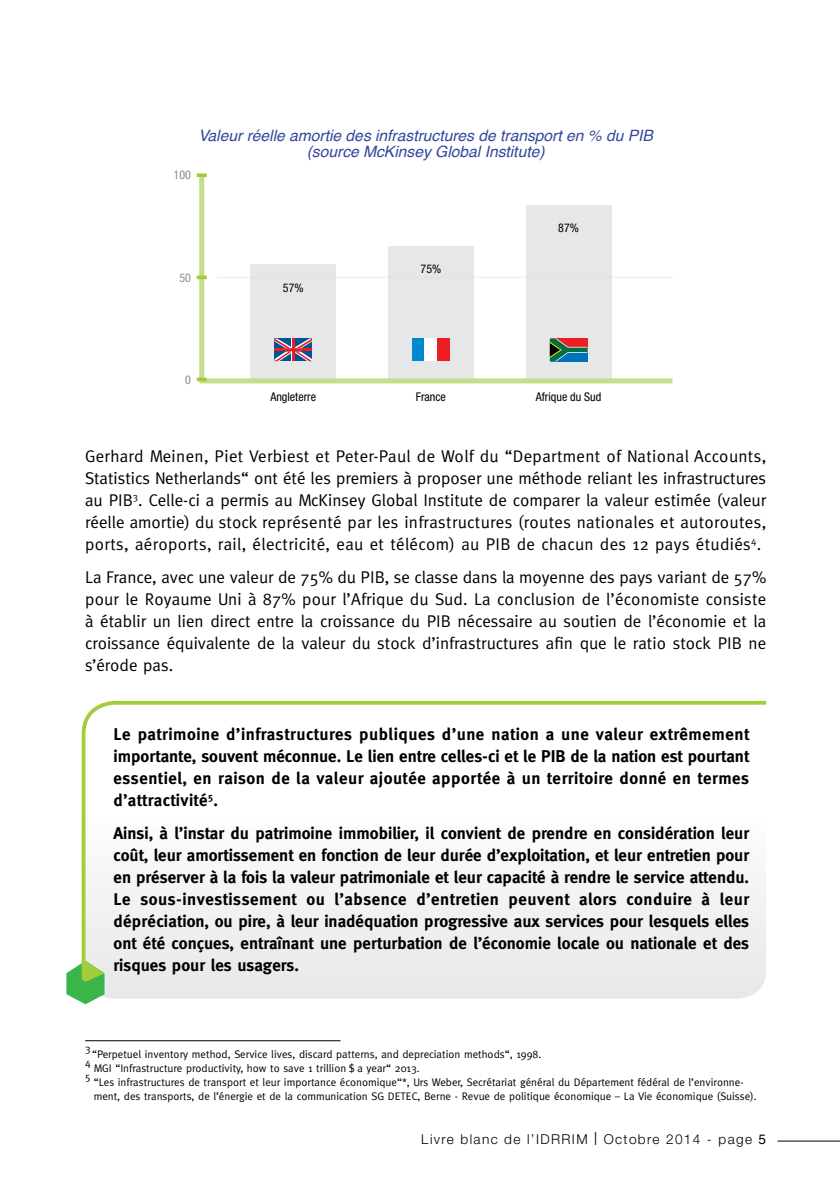
<style>
.page{position:relative;width:840px;height:1191px;background:#fff}
.page>*{position:absolute;margin:0;border:0;box-sizing:border-box;transform-origin:0 0}
.t1{font:17px/22px "Meta";letter-spacing:.005em;color:#000;text-align:justify}
.t2{font:700 17px/22px "Meta";letter-spacing:.005em;color:#000;text-align:justify}
.t3{font:italic 15.6px/16px "Helvetica";color:#34469d;text-align:center}
.t4{font:300 13.6px "Helvetica Neue LT Std";letter-spacing:.1em;color:#000}
.t5{font:condensed 12px "Helvetica Neue LT Std";color:#000}
.t6{font:condensed 12px "Helvetica Neue LT Std";color:#8a8c8e}
.t7{font:11px "Meta";color:#000}
.t8{font:10.4px "Meta";color:#000}
.s1{font-size:18.4px}
.s2{font-family:"Helvetica";font-weight:400}
</style>
<div class="page">
<hr style="left:777px;top:1140px;width:62px;height:1px;background:#000">
<div style="left:104px;top:969px;width:661px;height:29px;background:#e8e9ea"></div>
<svg style="left:197px;top:177px;width:476px;height:207px"></svg>
<svg style="left:196px;top:377px;width:11px;height:4px"></svg>
<svg style="left:196px;top:275px;width:11px;height:4px"></svg>
<svg style="left:196px;top:173px;width:11px;height:4px"></svg>
<hr style="left:217px;top:276px;width:455px;height:2px;background:#d7e8ae">
<svg style="left:66px;top:964px;width:38px;height:40px"></svg>
<svg style="left:80px;top:700px;width:687px;height:269px"></svg>
<hr style="left:85px;top:1040px;width:255px;height:1px;background:#000">
<p class="t6" style="left:173px;top:168px;width:19px">100</p>
<p class="t3" style="left:198px;top:128px;width:456px">Valeur réelle amortie des infrastructures de transport en % du PIB (source McKinsey Global Institute)</p>
<p class="t6" style="left:179px;top:271px;width:13px">50</p>
<p class="t5" style="left:283px;top:280px;width:22px">57%</p>
<p class="t5" style="left:420px;top:261px;width:22px">75%</p>
<p class="t5" style="left:558px;top:220px;width:22px">87%</p>
<p class="t6" style="left:185px;top:373px;width:7px">0</p>
<p class="t5" style="left:270px;top:390px;width:47px">Angleterre</p>
<p class="t5" style="left:415px;top:390px;width:31px">France</p>
<p class="t5" style="left:535px;top:390px;width:67px">Afrique du Sud</p>
<p class="t1" style="left:85px;top:444px;width:682px">Gerhard Meinen, Piet Verbiest et Peter-Paul de Wolf du “Department of National Accounts, Statistics Netherlands“ ont été les premiers à proposer une méthode reliant les infrastructures au PIB<sup>3</sup>. Celle-ci a permis au McKinsey Global Institute de comparer la valeur estimée (valeur réelle amortie) du stock représenté par les infrastructures (routes nationales et autoroutes, ports, aéroports, rail, électricité, eau et télécom) au PIB de chacun des 12 pays étudiés<sup>4</sup>.</p>
<p class="t1" style="left:85px;top:566px;width:682px">La France, avec une valeur de 75% du PIB, se classe dans la moyenne des pays variant de 57% pour le Royaume Uni à 87% pour l’Afrique du Sud. La conclusion de l’économiste consiste à établir un lien direct entre la croissance du PIB nécessaire au soutien de l’économie et la croissance équivalente de la valeur du stock d’infrastructures afin que le ratio stock PIB ne s’érode pas.</p>
<p class="t2" style="left:113px;top:722px;width:636px">Le patrimoine d’infrastructures publiques d’une nation a une valeur extrêmement importante, souvent méconnue. Le lien entre celles-ci et le PIB de la nation est pourtant essentiel, en raison de la valeur ajoutée apportée à un territoire donné en termes d’attractivité<sup>5</sup>.</p>
<p class="t2" style="left:113px;top:822px;width:636px">Ainsi, à l’instar du patrimoine immobilier, il convient de prendre en considération leur coût, leur amortissement en fonction de leur durée d’exploitation, et leur entretien pour en préserver à la fois la valeur patrimoniale et leur capacité à rendre le service attendu.<br>Le sous-investissement ou l’absence d’entretien peuvent alors conduire à leur dépréciation, ou pire, à leur inadéquation progressive aux services pour lesquels elles ont été conçues, entraînant une perturbation de l’économie locale ou nationale et des risques pour les usagers.</p>
<p class="t8" style="left:85px;top:1042px;width:7px">3</p>
<p class="t7" style="left:92px;top:1048px;width:450px">“Perpetuel inventory method, Service lives, discard patterns, and depreciation methods“, 1998.</p>
<p class="t7" style="left:85px;top:1062px;width:336px"><sup>4</sup> MGI “Infrastructure productivity, how to save 1 trillion $ a year“ 2013.</p>
<p class="t7" style="left:85px;top:1076px;width:659px"><sup>5</sup> “Les infrastructures de transport et leur importance économique“*, Urs Weber, Secrétariat général du Département fédéral de l’environne-</p>
<p class="t7" style="left:94px;top:1090px;width:664px">ment, des transports, de l’énergie et de la communication SG DETEC, Berne - Revue de politique économique – La Vie économique (Suisse).</p>
<p class="t4" style="left:421px;top:1131px;width:346px">Livre blanc de l’IDRRIM <span class="s1">I</span> Octobre 2014 - page <span class="s2">5</span></p>
</div>
